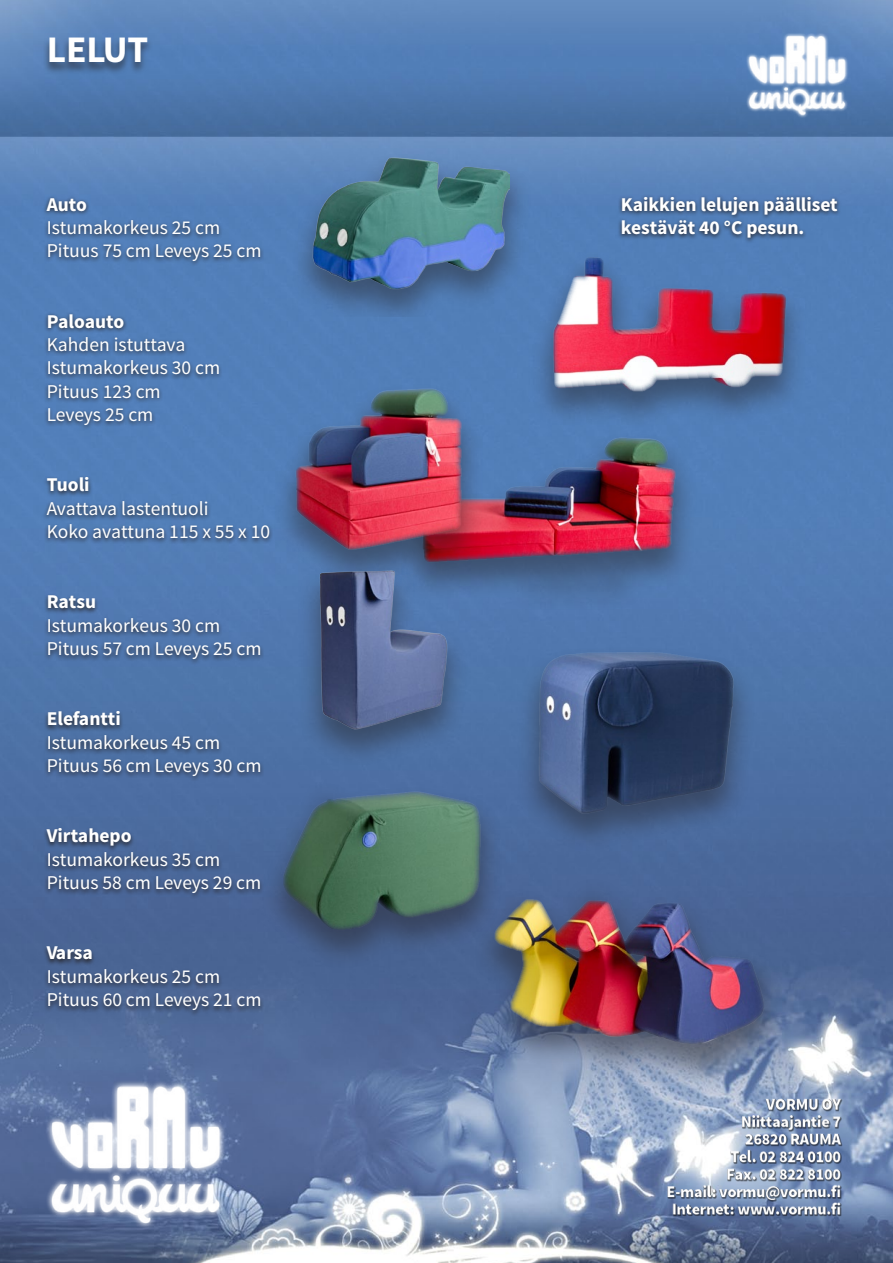
<style>
.page{position:relative;width:893px;height:1263px;background:#fff}
.page>*{position:absolute;margin:0;border:0;box-sizing:border-box;transform-origin:0 0}
.Main_title_bold{font:700 37.5px "Source Sans Pro";color:#fff}
.Text_title_regular{font:19.5px "Source Sans Pro";color:#fff}
.Text_title_bold{font:700 19.5px/23.4px "Source Sans Pro";color:#fff}
</style>
<div class="page">
<img style="left:0;top:0;width:893px;height:1263px">
<img style="left:658px;top:1095px;width:188px;height:125px">
<img style="left:727px;top:5px;width:140px;height:140px">
<img style="left:14px;top:1031px;width:244px;height:232px">
<div style="left:43px;top:37px;width:111px;height:39px;background:#231f20;opacity:.53"></div>
<div style="left:42px;top:195px;width:232px;height:822px;background:#231f20;opacity:.9"></div>
<div style="left:293px;top:140px;width:239px;height:177px;background:#231f20;opacity:.45"></div>
<img style="left:311px;top:140px;width:199px;height:157px">
<div style="left:529px;top:251px;width:279px;height:180px;background:#231f20;opacity:.45"></div>
<img style="left:550px;top:235px;width:249px;height:166px">
<div style="left:297px;top:565px;width:173px;height:200px;background:#231f20;opacity:.45"></div>
<img style="left:315px;top:589px;width:136px;height:142px">
<div style="left:399px;top:431px;width:300px;height:180px;background:#231f20;opacity:.45"></div>
<img style="left:485px;top:391px;width:198px;height:180px">
<div style="left:618px;top:194px;width:224px;height:50px;background:#231f20;opacity:.9"></div>
<div style="left:270px;top:383px;width:215px;height:206px;background:#231f20;opacity:.45"></div>
<img style="left:291px;top:374px;width:181px;height:181px">
<div style="left:516px;top:645px;width:242px;height:208px;background:#231f20;opacity:.45"></div>
<img style="left:520px;top:600px;width:231px;height:231px">
<div style="left:261px;top:781px;width:243px;height:189px;background:#231f20;opacity:.45"></div>
<img style="left:278px;top:776px;width:220px;height:160px">
<div style="left:450px;top:875px;width:340px;height:228px;background:#231f20;opacity:.45"></div>
<img style="left:472px;top:866px;width:298px;height:199px">
<p class="Main_title_bold" style="left:47px;top:26px;width:103px">LELUT</p>
<p class="Text_title_bold" style="left:47px;top:193px;width:42px">Auto</p>
<p class="Text_title_regular" style="left:47px;top:215px;width:175px">Istumakorkeus 25 cm</p>
<p class="Text_title_regular" style="left:47px;top:239px;width:216px">Pituus 75 cm Leveys 25 cm</p>
<p class="Text_title_bold" style="left:47px;top:310px;width:79px">Paloauto</p>
<p class="Text_title_regular" style="left:47px;top:332px;width:140px">Kahden istuttava</p>
<p class="Text_title_regular" style="left:47px;top:356px;width:175px">Istumakorkeus 30 cm</p>
<p class="Text_title_regular" style="left:47px;top:379px;width:115px">Pituus 123 cm</p>
<p class="Text_title_regular" style="left:47px;top:403px;width:108px">Leveys 25 cm</p>
<p class="Text_title_bold" style="left:47px;top:474px;width:44px">Tuoli</p>
<p class="Text_title_regular" style="left:47px;top:496px;width:163px">Avattava lastentuoli</p>
<p class="Text_title_regular" style="left:47px;top:520px;width:225px">Koko avattuna 115 x 55 x 10</p>
<p class="Text_title_bold" style="left:47px;top:591px;width:51px">Ratsu</p>
<p class="Text_title_regular" style="left:47px;top:613px;width:175px">Istumakorkeus 30 cm</p>
<p class="Text_title_regular" style="left:47px;top:637px;width:216px">Pituus 57 cm Leveys 25 cm</p>
<p class="Text_title_bold" style="left:47px;top:708px;width:76px">Elefantti</p>
<p class="Text_title_regular" style="left:47px;top:730px;width:175px">Istumakorkeus 45 cm</p>
<p class="Text_title_regular" style="left:47px;top:754px;width:216px">Pituus 56 cm Leveys 30 cm</p>
<p class="Text_title_bold" style="left:47px;top:825px;width:86px">Virtahepo</p>
<p class="Text_title_regular" style="left:47px;top:847px;width:175px">Istumakorkeus 35 cm</p>
<p class="Text_title_regular" style="left:47px;top:871px;width:216px">Pituus 58 cm Leveys 29 cm</p>
<p class="Text_title_bold" style="left:47px;top:942px;width:48px">Varsa</p>
<p class="Text_title_regular" style="left:47px;top:964px;width:175px">Istumakorkeus 25 cm</p>
<p class="Text_title_regular" style="left:47px;top:988px;width:216px">Pituus 60 cm Leveys 21 cm</p>
<p class="Text_title_bold" style="left:621px;top:193px;width:218px">Kaikkien lelujen päälliset kestävät 40 °C pesun.</p>
</div>
